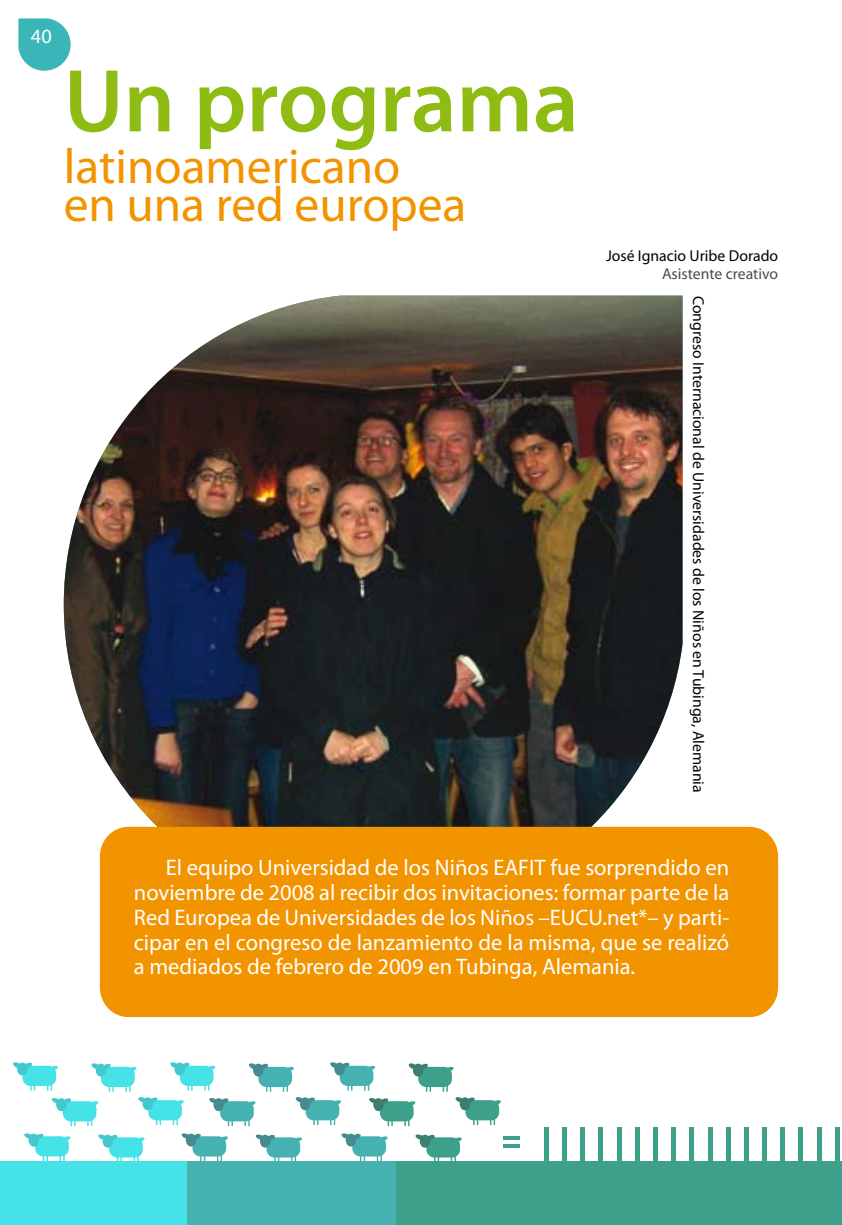
<style>
.page{position:relative;width:842px;height:1225px;background:#fff}
.page>*{position:absolute;margin:0;border:0;box-sizing:border-box;transform-origin:0 0}
.t1{font:600 90px "Myriad Pro";color:#8fbc13}
.t2{font:49.5px/38.2px "Myriad Pro";color:#f29400}
.t3{font:22.5px/24.8px "Myriad Pro";color:#fff;text-align:justify}
.t4{font:20.25px "Myriad Pro";color:#fff}
.t5{font:15.75px "Myriad Pro";color:#000}
.t6{font:15.75px "Myriad Pro";color:#4b4b4d}
</style>
<div class="page">
<svg style="left:18px;top:18px;width:53px;height:53px"></svg>
<img style="left:64px;top:296px;width:618px;height:619px">
<div style="left:100px;top:827px;width:678px;height:190px;background:#f29400;border-radius:29px"></div>
<svg style="left:98px;top:1134px;width:47px;height:27px"></svg>
<svg style="left:24px;top:1133px;width:47px;height:28px"></svg>
<svg style="left:255px;top:1134px;width:47px;height:27px"></svg>
<svg style="left:181px;top:1133px;width:47px;height:28px"></svg>
<svg style="left:415px;top:1134px;width:47px;height:27px"></svg>
<svg style="left:341px;top:1133px;width:47px;height:28px"></svg>
<svg style="left:13px;top:1062px;width:488px;height:64px"></svg>
<div style="left:0;top:1161px;width:187px;height:64px;background:#45e2e7"></div>
<div style="left:187px;top:1161px;width:211px;height:64px;background:#45b2b1"></div>
<div style="left:397px;top:1161px;width:445px;height:64px;background:#3da08a"></div>
<div style="left:544px;top:1127px;width:5px;height:34px;background:#3da08a"></div>
<div style="left:653px;top:1127px;width:5px;height:34px;background:#3da08a"></div>
<div style="left:762px;top:1127px;width:5px;height:34px;background:#3da08a"></div>
<div style="left:598px;top:1127px;width:5px;height:34px;background:#3da08a"></div>
<div style="left:707px;top:1127px;width:5px;height:34px;background:#3da08a"></div>
<hr style="left:817px;top:1127px;width:4px;height:34px;background:#3da08a">
<div style="left:562px;top:1127px;width:5px;height:34px;background:#3da08a"></div>
<div style="left:671px;top:1127px;width:5px;height:34px;background:#3da08a"></div>
<div style="left:780px;top:1127px;width:5px;height:34px;background:#3da08a"></div>
<hr style="left:617px;top:1127px;width:4px;height:34px;background:#3da08a">
<div style="left:726px;top:1127px;width:5px;height:34px;background:#3da08a"></div>
<div style="left:835px;top:1127px;width:5px;height:34px;background:#3da08a"></div>
<div style="left:580px;top:1127px;width:5px;height:34px;background:#3da08a"></div>
<div style="left:689px;top:1127px;width:5px;height:34px;background:#3da08a"></div>
<div style="left:798px;top:1127px;width:5px;height:34px;background:#3da08a"></div>
<div style="left:635px;top:1127px;width:5px;height:34px;background:#3da08a"></div>
<div style="left:744px;top:1127px;width:5px;height:34px;background:#3da08a"></div>
<hr style="left:503px;top:1136px;width:16px;height:4px;background:#3da08a">
<hr style="left:503px;top:1144px;width:16px;height:4px;background:#3da08a">
<p class="t4" style="left:31px;top:23px;width:22px">40</p>
<h1 class="t1" style="left:64px;top:44px;width:516px">Un programa</h1>
<h2 class="t2" style="left:64px;top:147px;width:404px">latinoamericano<br>en una red europea</h2>
<p class="t5" style="left:606px;top:246px;width:174px">José Ignacio Uribe Dorado</p>
<p class="t6" style="left:662px;top:263px;width:118px">Asistente creativo</p>
<p class="t5" style="left:708px;top:296px;width:498px;rotate:90deg">Congreso Internacional de Universidades de los Niños en Tubinga, Alemania</p>
<p class="t3" style="left:134px;top:855px;width:597px;text-indent:32px">El equipo Universidad de los Niños EAFIT fue sorprendido en noviembre de 2008 al recibir dos invitaciones: formar parte de la Red Europea de Universidades de los Niños –EUCU.net*– y parti&shy;cipar en el congreso de lanzamiento de la misma, que se realizó a mediados de febrero de 2009 en Tubinga, Alemania.</p>
</div>
